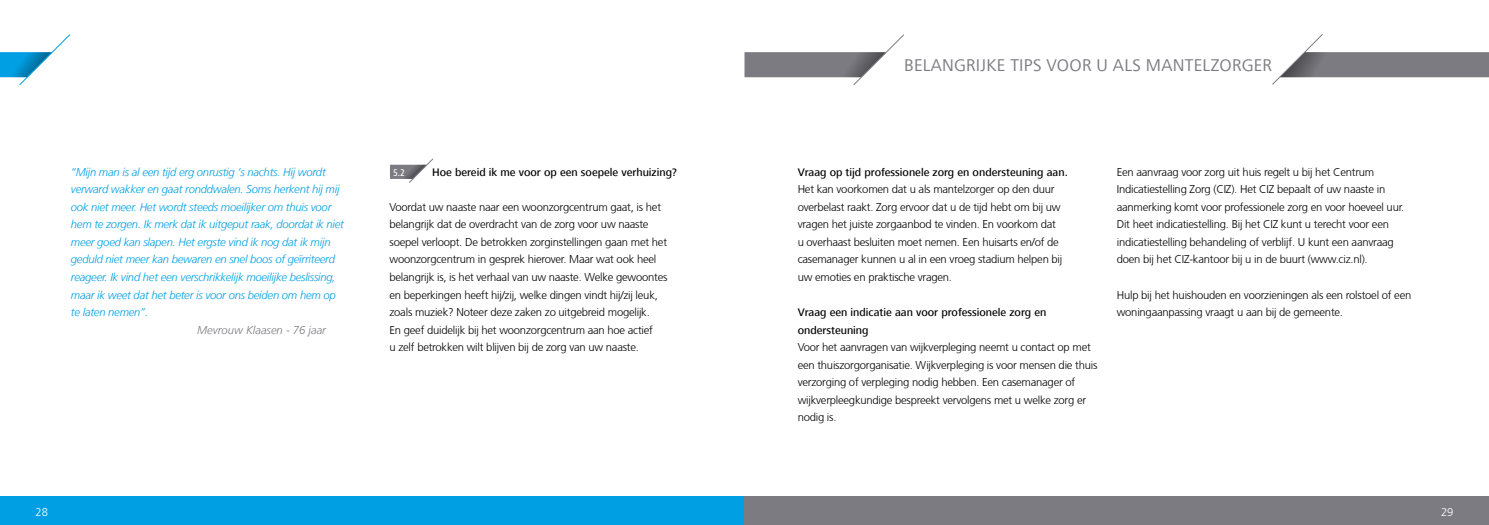
<style>
.page{position:relative;width:1489px;height:525px;background:#fff}
.page>*{position:absolute;margin:0;border:0;box-sizing:border-box;transform-origin:0 0}
.t1{font:17.5px "Frutiger Next LT";letter-spacing:.015em;color:#7c7b81}
.t2{font:300 11.25px/17.5px "Frutiger CE";letter-spacing:-.02em;color:#000}
.t3{font:italic 300 11.25px/17.5px "Frutiger LT";letter-spacing:-.02em;color:#009fe3}
.t4{font:500 11.25px/17.5px "Frutiger Next LT";color:#000}
.t5{font:italic 300 11.25px "Frutiger LT";color:#7c7b81}
.t6{font:300 11.25px "Frutiger CE";color:#fff}
.t7{font:500 condensed 10px "Frutiger Next LT";color:#fff}
</style>
<div class="page">
<div style="left:0;top:496px;width:744px;height:28px;background:#009fe3"></div>
<svg style="left:390px;top:158px;width:44px;height:25px"></svg>
<svg style="left:0;top:34px;width:70px;height:52px"></svg>
<svg style="left:744px;top:34px;width:160px;height:51px"></svg>
<svg style="left:1272px;top:34px;width:216px;height:51px"></svg>
<div style="left:744px;top:496px;width:744px;height:28px;background:#7c7b81"></div>
<p class="t3" style="left:71px;top:163px;width:275px">“Mijn man is al een tijd erg onrustig ‘s nachts. Hij wordt verward wakker en gaat ronddwalen. Soms herkent hij mij ook niet meer. Het wordt steeds moeilijker om thuis voor hem te zorgen. Ik merk dat ik uitgeput raak, doordat ik niet meer goed kan slapen. Het ergste vind ik nog dat ik mijn geduld niet meer kan bewaren en snel boos of geïrriteerd reageer. Ik vind het een verschrikkelijk moeilijke beslissing, maar ik weet dat het beter is voor ons beiden om hem op te laten nemen”.</p>
<p class="t5" style="left:197px;top:323px;width:130px">Mevrouw Klaasen - 76 jaar</p>
<p class="t7" style="left:393px;top:167px;width:13px">5.2</p>
<p class="t4" style="left:432px;top:163px;width:246px">Hoe bereid ik me voor op een soepele verhuizing?</p>
<p class="t2" style="left:389px;top:198px;width:279px">Voordat uw naaste naar een woonzorgcentrum gaat, is het belangrijk dat de overdracht van de zorg voor uw naaste soepel verloopt. De betrokken zorginstellingen gaan met het woonzorgcentrum in gesprek hierover. Maar wat ook heel belangrijk is, is het verhaal van uw naaste. Welke gewoontes en beperkingen heeft hij/zij, welke dingen vindt hij/zij leuk, zoals muziek? Noteer deze zaken zo uitgebreid mogelijk.<br>En geef duidelijk bij het woonzorgcentrum aan hoe actief<br>u zelf betrokken wilt blijven bij de zorg van uw naaste.</p>
<p class="t6" style="left:35px;top:505px;width:14px">28</p>
<h1 class="t1" style="left:904px;top:55px;width:369px">BELANGRIJKE TIPS VOOR U ALS MANTELZORGER</h1>
<p class="t4" style="left:797px;top:163px;width:272px">Vraag op tijd professionele zorg en ondersteuning aan.</p>
<p class="t2" style="left:797px;top:180px;width:266px">Het kan voorkomen dat u als mantelzorger op den duur overbelast raakt. Zorg ervoor dat u de tijd hebt om bij uw vragen het juiste zorgaanbod te vinden. En voorkom dat u overhaast besluiten moet nemen. Een huisarts en/of de casemanager kunnen u al in een vroeg stadium helpen bij uw emoties en praktische vragen.</p>
<p class="t4" style="left:797px;top:303px;width:250px">Vraag een indicatie aan voor professionele zorg en ondersteuning</p>
<p class="t2" style="left:797px;top:338px;width:301px">Voor het aanvragen van wijkverpleging neemt u contact op met een thuiszorgorganisatie. Wijkverpleging is voor mensen die thuis verzorging of verpleging nodig hebben. Een casemanager of wijkverpleegkundige bespreekt vervolgens met u welke zorg er nodig is.</p>
<p class="t2" style="left:1116px;top:163px;width:289px">Een aanvraag voor zorg uit huis regelt u bij het Centrum Indicatiestelling Zorg (CIZ). Het CIZ bepaalt of uw naaste in aanmerking komt voor professionele zorg en voor hoeveel uur.<br>Dit heet indicatiestelling. Bij het CIZ kunt u terecht voor een indicatiestelling behandeling of verblijf. U kunt een aanvraag doen bij het CIZ-kantoor bij u in de buurt (www.ciz.nl).</p>
<p class="t2" style="left:1116px;top:285px;width:296px">Hulp bij het huishouden en voorzieningen als een rolstoel of een woningaanpassing vraagt u aan bij de gemeente.</p>
<p class="t6" style="left:1440px;top:505px;width:14px">29</p>
</div>
